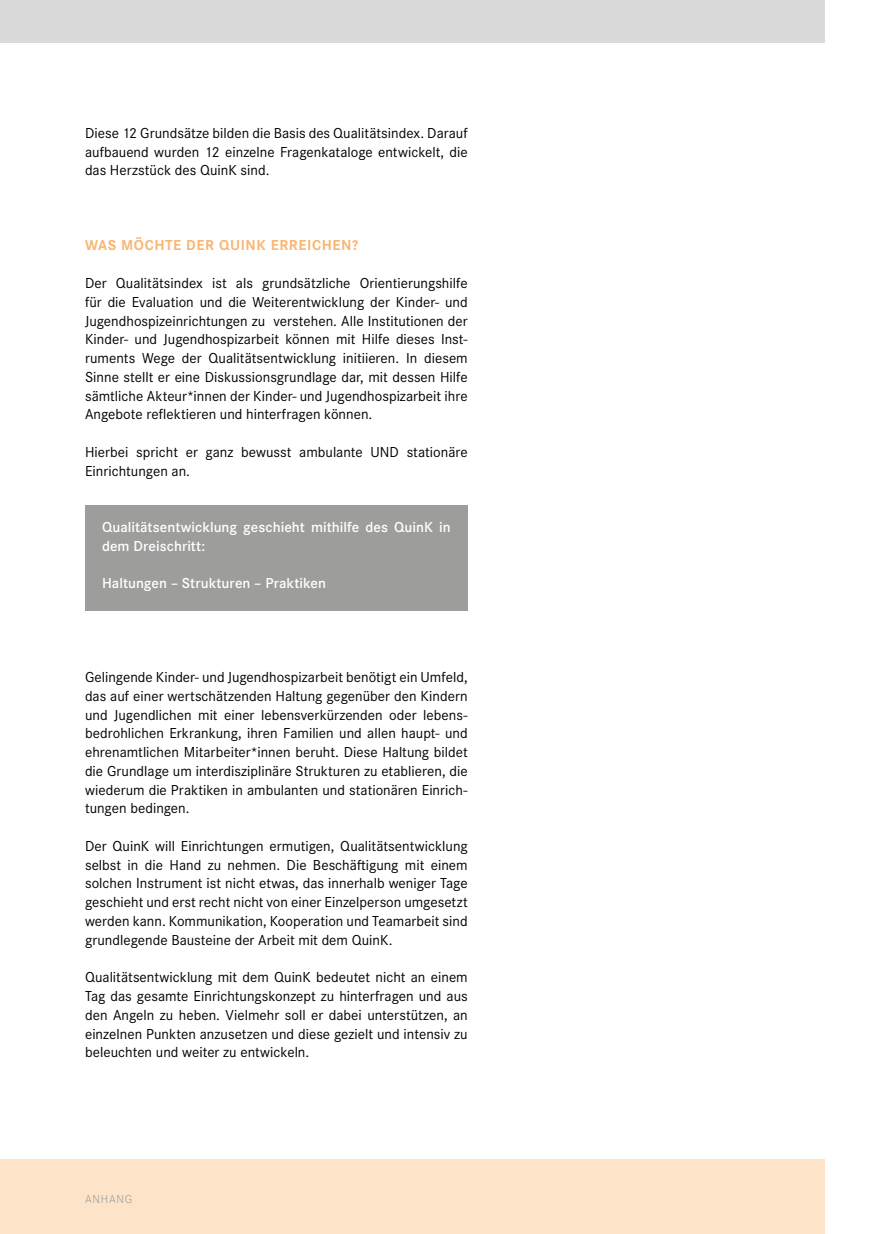
<style>
.page{position:relative;width:893px;height:1234px;background:#fff}
.page>*{position:absolute;margin:0;border:0;box-sizing:border-box;transform-origin:0 0}
.t1{font:15px/18.8px "Corporate S Pro";color:#000;text-align:justify}
.t2{font:600 15px/18.8px "Corporate S Pro";letter-spacing:.005em;color:#fff}
.t3{font:700 15px "Corporate S Pro";letter-spacing:.04em;color:#f9b672}
.t4{font:300 12px "Corporate S Pro";letter-spacing:.07em;color:#9d9d9c}
</style>
<div class="page">
<div style="left:0;top:1159px;width:825px;height:74px;background:#fde3c8"></div>
<div style="left:0;top:0;width:825px;height:43px;background:#dadada"></div>
<div style="left:85px;top:504px;width:383px;height:68px;background:#9d9d9c"></div>
<div style="left:85px;top:561px;width:383px;height:49px;background:#9d9d9c"></div>
<p class="t1" style="left:85px;top:122px;width:384px">Diese 12 Grundsätze bilden die Basis des Qualitätsindex. Darauf aufbauend wurden 12 einzelne Fragenkataloge entwickelt, die das Herzstück des QuinK sind.</p>
<p class="t3" style="left:85px;top:234px;width:275px">WAS MÖCHTE DER QUINK ERREICHEN?</p>
<p class="t1" style="left:85px;top:272px;width:384px">Der Qualitätsindex ist als grundsätzliche Orientierungshilfe für die Evaluation und die Weiterentwicklung der Kinder- und Jugendhospizeinrichtungen zu verstehen. Alle Institutionen der Kinder- und Jugendhospizarbeit können mit Hilfe dieses Inst&shy;ruments Wege der Qualitätsentwicklung initiieren. In diesem Sinne stellt er eine Diskussionsgrundlage dar, mit dessen Hilfe sämtliche Akteur*innen der Kinder- und Jugendhospizarbeit ihre Angebote reflektieren und hinterfragen können.</p>
<p class="t1" style="left:85px;top:441px;width:384px">Hierbei spricht er ganz bewusst ambulante UND stationäre<br>Einrichtungen an.</p>
<p class="t2" style="left:102px;top:516px;width:350px">Qualitätsentwicklung geschieht mithilfe des QuinK in dem Dreischritt:</p>
<p class="t2" style="left:102px;top:572px;width:225px">Haltungen – Strukturen – Praktiken</p>
<p class="t1" style="left:85px;top:666px;width:384px">Gelingende Kinder- und Jugendhospizarbeit benötigt ein Umfeld, das auf einer wertschätzenden Haltung gegenüber den Kindern und Jugendlichen mit einer lebensverkürzenden oder lebens&shy;bedrohlichen Erkrankung, ihren Familien und allen haupt- und ehrenamtlichen Mitarbeiter*innen beruht. Diese Haltung bildet die Grundlage um interdisziplinäre Strukturen zu etablieren, die wiederum die Praktiken in ambulanten und stationären Einrich&shy;tungen bedingen.</p>
<p class="t1" style="left:85px;top:835px;width:384px">Der QuinK will Einrichtungen ermutigen, Qualitätsentwicklung selbst in die Hand zu nehmen. Die Beschäftigung mit einem solchen Instrument ist nicht etwas, das innerhalb weniger Tage geschieht und erst recht nicht von einer Einzelperson umgesetzt werden kann. Kommunikation, Kooperation und Teamarbeit sind grundlegende Bausteine der Arbeit mit dem QuinK.</p>
<p class="t1" style="left:85px;top:966px;width:384px">Qualitätsentwicklung mit dem QuinK bedeutet nicht an einem Tag das gesamte Einrichtungskonzept zu hinterfragen und aus den Angeln zu heben. Vielmehr soll er dabei unterstützen, an einzelnen Punkten anzusetzen und diese gezielt und intensiv zu beleuchten und weiter zu entwickeln.</p>
<p class="t4" style="left:85px;top:1190px;width:49px">ANHANG</p>
<p class="t4" style="left:85px;top:1190px;width:74px">KAPITELTITEL</p>
</div>
